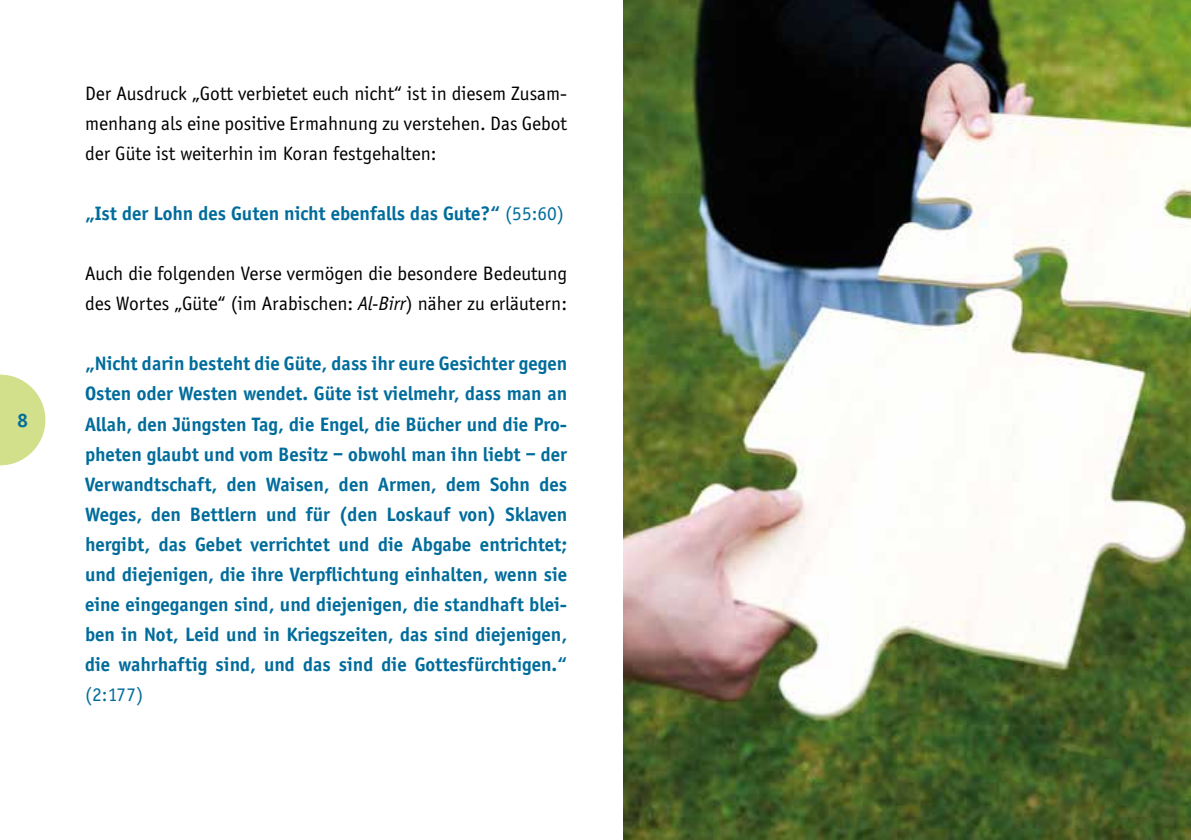
<style>
.page{position:relative;width:1191px;height:840px;background:#fff}
.page>*{position:absolute;margin:0;border:0;box-sizing:border-box;transform-origin:0 0}
.t1{font:700 20px/30px "Officina Sans";color:#006c9b;text-align:justify}
.t2{font:20px/30px "Officina Sans";color:#000;text-align:justify}
.t3{font:20px "Officina Sans";color:#006c9b}
.s1{font-weight:400}
.s2{font-style:italic}
</style>
<div class="page">
<img style="left:624px;top:0;width:567px;height:839px">
<svg style="left:0;top:374px;width:45px;height:91px"></svg>
<p class="t1" style="left:17px;top:405px;width:12px">8</p>
<p class="t2" style="left:85px;top:79px;width:483px">Der Ausdruck „Gott verbietet euch nicht“ ist in diesem Zusam&shy;menhang als eine positive Ermahnung zu verstehen. Das Gebot der Güte ist weiterhin im Koran festgehalten:</p>
<p class="t1" style="left:85px;top:198px;width:480px">„Ist der Lohn des Guten nicht ebenfalls das Gute?“ <span class="s1">(55:60)</span></p>
<p class="t2" style="left:85px;top:259px;width:483px">Auch die folgenden Verse vermögen die besondere Bedeutung des Wortes „Güte“ (im Arabischen: <span class="s2">Al-Birr</span>) näher zu erläutern:</p>
<p class="t1" style="left:85px;top:348px;width:483px">„Nicht darin besteht die Güte, dass ihr eure Gesichter gegen Osten oder Westen wendet. Güte ist vielmehr, dass man an Allah, den Jüngsten Tag, die Engel, die Bücher und die Pro&shy;pheten glaubt und vom Besitz – obwohl man ihn liebt – der Verwandtschaft, den Waisen, den Armen, dem Sohn des Weges, den Bettlern und für (den Loskauf von) Sklaven hergibt, das Gebet verrichtet und die Abgabe entrichtet; und diejenigen, die ihre Verpflichtung einhalten, wenn sie eine eingegangen sind, und diejenigen, die standhaft blei&shy;ben in Not, Leid und in Kriegszeiten, das sind diejenigen, die wahrhaftig sind, und das sind die Gottesfürchtigen.“</p>
<p class="t3" style="left:85px;top:682px;width:60px">(2:177)</p>
</div>
